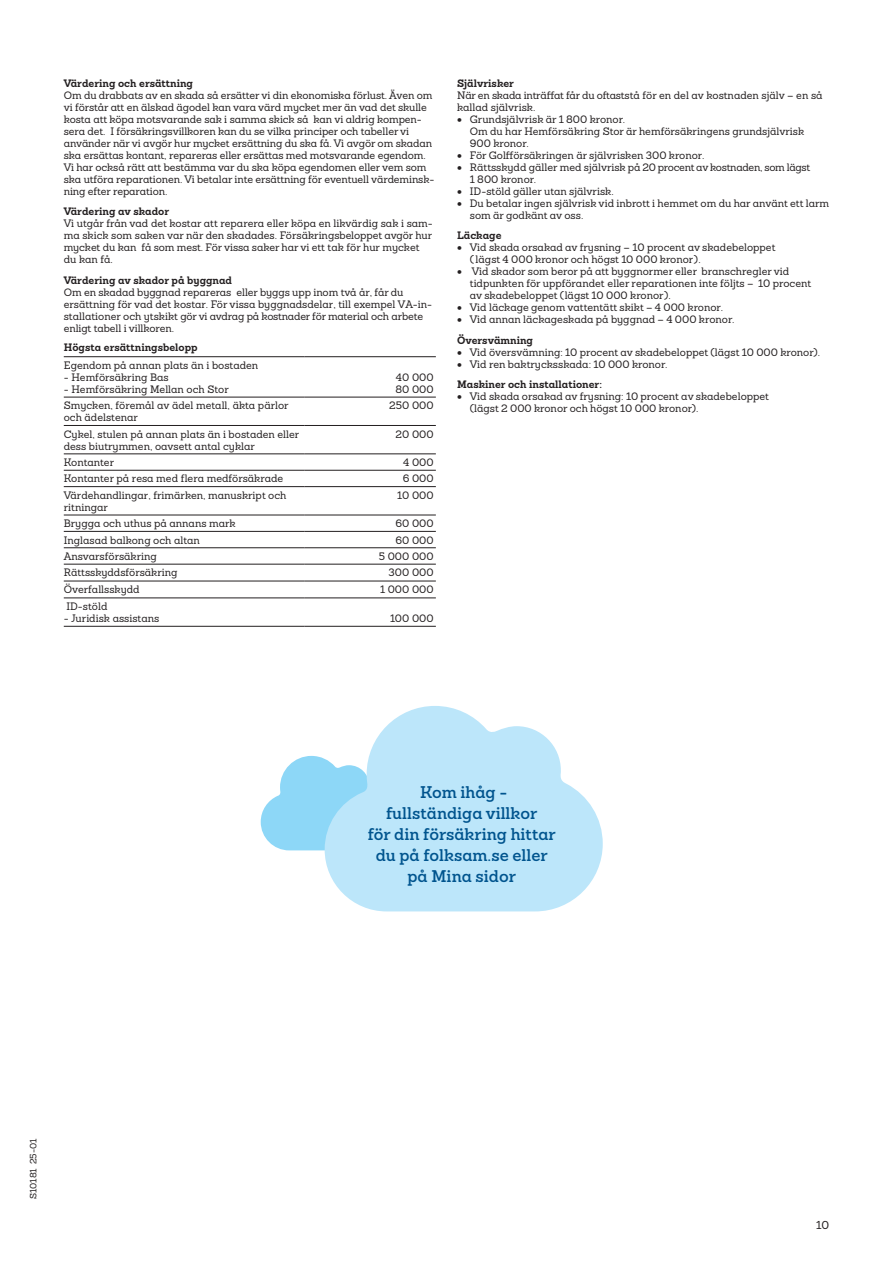
<style>
.page{position:relative;width:893px;height:1263px;background:#fff}
.page>*{position:absolute;margin:0;border:0;box-sizing:border-box;transform-origin:0 0}
.Rubrik_5_11_14_utan_avstånd{font:600 16.5px/21px "Sanchez Folksam";color:#00548e;text-align:center}
.t1{font:500 11.25px "Sanchez Folksam";color:#231f20}
.Om_försäkringen_bröd{font:500 10.5px/12px "Sanchez Folksam";color:#231f20}
.Om_försäkringen_rubrik{font:700 10.5px "Sanchez Folksam";color:#231f20}
.Trycksaksnummer{font:500 9px "Sanchez Folksam";color:#231f20}
</style>
<div class="page">
<hr style="left:64px;top:356px;width:241px;height:1px;background:#231f20">
<hr style="left:305px;top:356px;width:131px;height:1px;background:#231f20">
<hr style="left:64px;top:397px;width:241px;height:1px;background:#231f20">
<hr style="left:305px;top:397px;width:131px;height:1px;background:#231f20">
<hr style="left:64px;top:425px;width:241px;height:1px;background:#231f20">
<hr style="left:305px;top:425px;width:131px;height:1px;background:#231f20">
<hr style="left:64px;top:453px;width:241px;height:1px;background:#231f20">
<hr style="left:305px;top:453px;width:131px;height:1px;background:#231f20">
<hr style="left:64px;top:470px;width:241px;height:1px;background:#231f20">
<hr style="left:305px;top:470px;width:131px;height:1px;background:#231f20">
<hr style="left:64px;top:486px;width:241px;height:1px;background:#231f20">
<hr style="left:305px;top:486px;width:131px;height:1px;background:#231f20">
<hr style="left:64px;top:515px;width:241px;height:1px;background:#231f20">
<hr style="left:305px;top:515px;width:131px;height:1px;background:#231f20">
<hr style="left:64px;top:531px;width:241px;height:1px;background:#231f20">
<hr style="left:305px;top:531px;width:131px;height:1px;background:#231f20">
<hr style="left:64px;top:547px;width:241px;height:1px;background:#231f20">
<hr style="left:305px;top:547px;width:131px;height:1px;background:#231f20">
<hr style="left:64px;top:564px;width:241px;height:1px;background:#231f20">
<hr style="left:305px;top:564px;width:131px;height:1px;background:#231f20">
<hr style="left:64px;top:581px;width:241px;height:1px;background:#231f20">
<hr style="left:305px;top:581px;width:131px;height:1px;background:#231f20">
<hr style="left:64px;top:597px;width:241px;height:1px;background:#231f20">
<hr style="left:305px;top:597px;width:131px;height:1px;background:#231f20">
<hr style="left:64px;top:626px;width:241px;height:1px;background:#231f20">
<hr style="left:305px;top:626px;width:131px;height:1px;background:#231f20">
<svg style="left:261px;top:756px;width:64px;height:94px"></svg>
<svg style="left:325px;top:706px;width:278px;height:205px;fill:#bce6fa"></svg>
<p class="Om_försäkringen_rubrik" style="left:64px;top:76px;width:131px">Värdering och ersättning</p>
<p class="Om_försäkringen_bröd" style="left:64px;top:89px;width:372px">Om du drabbats av en skada så ersätter vi din ekonomiska förlust. Även om vi förstår att en älskad ägodel kan vara värd mycket mer än vad det skulle kosta att köpa motsvarande sak i samma skick så kan vi aldrig kompen&shy;sera det. I försäkringsvillkoren kan du se vilka principer och tabeller vi använder när vi avgör hur mycket ersättning du ska få. Vi avgör om skadan ska ersättas kontant, repareras eller ersättas med motsvarande egendom.<br>Vi har också rätt att bestämma var du ska köpa egendomen eller vem som ska utföra reparationen. Vi betalar inte ersättning för eventuell värdeminsk&shy;ning efter reparation.</p>
<p class="Om_försäkringen_rubrik" style="left:64px;top:204px;width:107px">Värdering av skador</p>
<p class="Om_försäkringen_bröd" style="left:64px;top:217px;width:371px">Vi utgår från vad det kostar att reparera eller köpa en likvärdig sak i sam&shy;ma skick som saken var när den skadades. Försäkringsbeloppet avgör hur mycket du kan få som mest. För vissa saker har vi ett tak för hur mycket du kan få.</p>
<p class="Om_försäkringen_rubrik" style="left:64px;top:273px;width:170px">Värdering av skador på byggnad</p>
<p class="Om_försäkringen_bröd" style="left:64px;top:286px;width:370px">Om en skadad byggnad repareras eller byggs upp inom två år, får du ersättning för vad det kostar. För vissa byggnadsdelar, till exempel VA-in&shy;stallationer och ytskikt gör vi avdrag på kostnader för material och arbete enligt tabell i villkoren.</p>
<p class="Om_försäkringen_rubrik" style="left:64px;top:340px;width:135px">Högsta ersättningsbelopp</p>
<p class="Om_försäkringen_bröd" style="left:64px;top:359px;width:196px">Egendom på annan plats än i bostaden</p>
<p class="Om_försäkringen_bröd" style="left:64px;top:371px;width:106px">- Hemförsäkring Bas</p>
<p class="Om_försäkringen_bröd" style="left:64px;top:383px;width:167px">- Hemförsäkring Mellan och Stor</p>
<p class="Om_försäkringen_bröd" style="left:395px;top:371px;width:40px">40 000<br>80 000</p>
<p class="Om_försäkringen_bröd" style="left:64px;top:399px;width:226px">Smycken, föremål av ädel metall, äkta pärlor och ädelstenar</p>
<p class="Om_försäkringen_bröd" style="left:389px;top:399px;width:46px">250 000</p>
<p class="Om_försäkringen_bröd" style="left:64px;top:428px;width:237px">Cykel, stulen på annan plats än i bostaden eller dess biutrymmen, oavsett antal cyklar</p>
<p class="Om_försäkringen_bröd" style="left:396px;top:428px;width:40px">20 000</p>
<p class="Om_försäkringen_bröd" style="left:64px;top:456px;width:52px">Kontanter</p>
<p class="Om_försäkringen_bröd" style="left:403px;top:456px;width:32px">4 000</p>
<p class="Om_försäkringen_bröd" style="left:64px;top:472px;width:221px">Kontanter på resa med flera medförsäkrade</p>
<p class="Om_försäkringen_bröd" style="left:403px;top:472px;width:33px">6 000</p>
<p class="Om_försäkringen_bröd" style="left:64px;top:489px;width:224px">Värdehandlingar, frimärken, manuskript och ritningar</p>
<p class="Om_försäkringen_bröd" style="left:397px;top:489px;width:38px">10 000</p>
<p class="Om_försäkringen_bröd" style="left:64px;top:517px;width:173px">Brygga och uthus på annans mark</p>
<p class="Om_försäkringen_bröd" style="left:395px;top:517px;width:40px">60 000</p>
<p class="Om_försäkringen_bröd" style="left:64px;top:534px;width:138px">Inglasad balkong och altan</p>
<p class="Om_försäkringen_bröd" style="left:395px;top:534px;width:40px">60 000</p>
<p class="Om_försäkringen_bröd" style="left:64px;top:550px;width:95px">Ansvarsförsäkring</p>
<p class="Om_försäkringen_bröd" style="left:379px;top:550px;width:56px">5 000 000</p>
<p class="Om_försäkringen_bröd" style="left:64px;top:566px;width:115px">Rättsskyddsförsäkring</p>
<p class="Om_försäkringen_bröd" style="left:389px;top:566px;width:47px">300 000</p>
<p class="Om_försäkringen_bröd" style="left:64px;top:583px;width:77px">Överfallsskydd</p>
<p class="Om_försäkringen_bröd" style="left:380px;top:583px;width:55px">1 000 000</p>
<p class="Om_försäkringen_bröd" style="left:66px;top:600px;width:42px">ID-stöld</p>
<p class="Om_försäkringen_bröd" style="left:64px;top:612px;width:97px">- Juridisk assistans</p>
<p class="Om_försäkringen_bröd" style="left:390px;top:612px;width:45px">100 000</p>
<p class="Om_försäkringen_rubrik" style="left:457px;top:76px;width:58px">Självrisker</p>
<p class="Om_försäkringen_bröd" style="left:457px;top:89px;width:367px">När en skada inträffat får du oftaststå för en del av kostnaden själv – en så kallad självrisk.</p>
<p class="Om_försäkringen_bröd" style="left:470px;top:113px;width:336px;text-indent:-13px">• Grundsjälvrisk är 1 800 kronor.<br>Om du har Hemförsäkring Stor är hemförsäkringens grundsjälvrisk<br>900 kronor.</p>
<p class="Om_försäkringen_bröd" style="left:457px;top:149px;width:249px">• För Golfförsäkringen är självrisken 300 kronor.</p>
<p class="Om_försäkringen_bröd" style="left:470px;top:161px;width:342px;text-indent:-13px">• Rättsskydd gäller med självrisk på 20 procent av kostnaden, som lägst<br>1 800 kronor.</p>
<p class="Om_försäkringen_bröd" style="left:457px;top:185px;width:158px">• ID-stöld gäller utan självrisk.</p>
<p class="Om_försäkringen_bröd" style="left:470px;top:197px;width:361px;text-indent:-13px">• Du betalar ingen självrisk vid inbrott i hemmet om du har använt ett larm som är godkänt av oss.</p>
<p class="Om_försäkringen_rubrik" style="left:457px;top:228px;width:46px">Läckage</p>
<p class="Om_försäkringen_bröd" style="left:470px;top:241px;width:307px;text-indent:-13px">• Vid skada orsakad av frysning – 10 procent av skadebeloppet (lägst 4 000 kronor och högst 10 000 kronor).</p>
<p class="Om_försäkringen_bröd" style="left:470px;top:265px;width:343px;text-indent:-13px">• Vid skador som beror på att byggnormer eller branschregler vid tidpunkten för uppförandet eller reparationen inte följts – 10 procent av skadebeloppet (lägst 10 000 kronor).</p>
<p class="Om_försäkringen_bröd" style="left:457px;top:301px;width:267px">• Vid läckage genom vattentätt skikt – 4 000 kronor.</p>
<p class="Om_försäkringen_bröd" style="left:457px;top:313px;width:279px">• Vid annan läckageskada på byggnad – 4 000 kronor.</p>
<p class="Om_försäkringen_rubrik" style="left:457px;top:333px;width:77px">Översvämning</p>
<p class="Om_försäkringen_bröd" style="left:457px;top:346px;width:365px">• Vid översvämning: 10 procent av skadebeloppet (lägst 10 000 kronor).</p>
<p class="Om_försäkringen_bröd" style="left:457px;top:358px;width:212px">• Vid ren baktrycksskada: 10 000 kronor.</p>
<p class="Om_försäkringen_rubrik" style="left:457px;top:377px;width:146px">Maskiner och installationer:</p>
<p class="Om_försäkringen_bröd" style="left:470px;top:390px;width:301px;text-indent:-13px">• Vid skada orsakad av frysning: 10 procent av skadebeloppet (lägst 2 000 kronor och högst 10 000 kronor).</p>
<p class="Rubrik_5_11_14_utan_avstånd" style="left:386px;top:782px;width:153px">Kom ihåg - fullständiga villkor</p>
<p class="Rubrik_5_11_14_utan_avstånd" style="left:368px;top:824px;width:190px">för din försäkring hittar</p>
<p class="Rubrik_5_11_14_utan_avstånd" style="left:376px;top:845px;width:174px">du på folksam.se eller</p>
<p class="Rubrik_5_11_14_utan_avstånd" style="left:407px;top:866px;width:110px">på Mina sidor</p>
<p class="Trycksaksnummer" style="left:27px;top:1199px;width:62px;rotate:-90deg">S10181 25-01</p>
<p class="t1" style="left:816px;top:1218px;width:15px">10</p>
</div>
